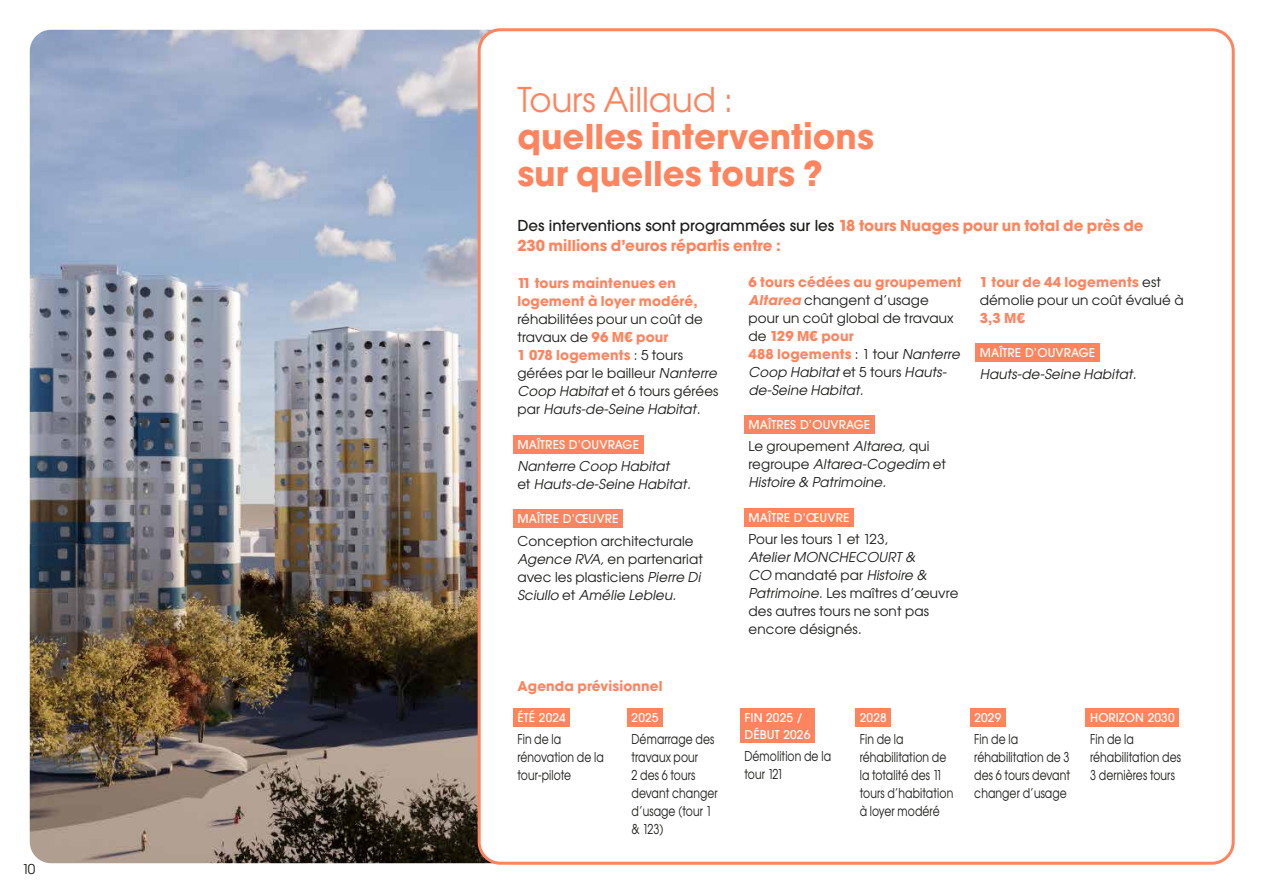
<style>
.page{position:relative;width:1263px;height:893px;background:#fff}
.page>*{position:absolute;margin:0;border:0;box-sizing:border-box;transform-origin:0 0}
.t1{font:700 33.9px/37.3px "Avant Garde Gothic ITC";color:#fd845e}
.t2{font:33.9px "Avant Garde Gothic ITC";color:#fd845e}
.t3{font:700 15px/19.5px "Avant Garde Gothic ITC";color:#fd845e}
.t4{font:13.5px/18px "Avant Garde Gothic ITC";letter-spacing:.01em;color:#1d1d1b}
.t5{font:13.5px/18px "Avant Garde Gothic ITC";letter-spacing:.01em;color:#1d1d1b;scale:.8 1}
.t6{font:italic 13.5px/18px "Avant Garde Gothic ITC";color:#1d1d1b}
.t7{font:700 13.5px/18px "Avant Garde Gothic ITC";letter-spacing:.01em;color:#fd845e}
.t8{font:500 12px/16.5px "Avant Garde Gothic ITC";letter-spacing:.01em;color:#fff}
.s1{font-weight:500;color:#1d1d1b}
.s2{font-weight:700;color:#fd845e}
.s3{font-style:italic}
.s4{font-style:normal}
.s5{font-weight:700;font-style:italic;color:#fd845e}
</style>
<div class="page">
<img style="left:30px;top:30px;width:460px;height:833px">
<div style="left:479px;top:30px;width:754px;height:833px;background:#fff;border-radius:21px"></div>
<div style="left:513px;top:435px;width:130px;height:18px;background:#fd845e"></div>
<div style="left:513px;top:510px;width:110px;height:18px;background:#fd845e"></div>
<div style="left:744px;top:415px;width:130px;height:19px;background:#fd845e"></div>
<div style="left:744px;top:508px;width:110px;height:19px;background:#fd845e"></div>
<div style="left:975px;top:343px;width:124px;height:19px;background:#fd845e"></div>
<div style="left:513px;top:708px;width:57px;height:19px;background:#fd845e"></div>
<div style="left:627px;top:708px;width:36px;height:19px;background:#fd845e"></div>
<div style="left:740px;top:708px;width:75px;height:35px;background:#fd845e"></div>
<div style="left:855px;top:708px;width:36px;height:19px;background:#fd845e"></div>
<div style="left:970px;top:708px;width:35px;height:19px;background:#fd845e"></div>
<div style="left:1086px;top:708px;width:93px;height:19px;background:#fd845e"></div>
<p class="t4" style="left:22px;top:860px;width:15px">10</p>
<h1 class="t2" style="left:517px;top:78px;width:217px">Tours Aillaud :</h1>
<h1 class="t1" style="left:517px;top:119px;width:358px">quelles interventions sur quelles tours ?</h1>
<p class="t3" style="left:517px;top:216px;width:628px"><span class="s1">Des interventions sont programmées sur les</span> 18 tours Nuages pour un total de près de<br>230 millions d’euros répartis entre :</p>
<p class="t7" style="left:517px;top:274px;width:182px">11 tours maintenues en logement à loyer modéré,</p>
<p class="t4" style="left:517px;top:310px;width:204px">réhabilitées pour un coût de travaux de <span class="s2">96 M€ pour<br>1 078 logements</span> : 5 tours gérées par le bailleur <span class="s3">Nanterre<br>Coop Habitat</span>et 6 tours gérées p a r <span class="s3">Hauts-de-Seine Habitat.</span></p>
<p class="t8" style="left:517px;top:436px;width:123px">MAÎTRES D’OUVRAGE</p>
<p class="t6" style="left:517px;top:457px;width:178px">Nanterre Coop Habitat<br><span class="s4">e t</span> Hauts-de-Seine Habitat.</p>
<p class="t8" style="left:517px;top:510px;width:102px">MAÎTRE D’ŒUVRE</p>
<p class="t4" style="left:517px;top:531px;width:187px">Conception architecturale<br><span class="s3">Agence RVA,</span>en partenariat avec les plasticiens <span class="s3">Pierre Di<br>Sciullo</span> e t <span class="s3">Amélie Lebleu.</span></p>
<p class="t4" style="left:748px;top:272px;width:216px"><span class="s2">6 tours cédées au groupement<br></span><span class="s5">Altarea</span> changent d’usage pour un coût global de travaux de <span class="s2">129 M€ pour<br>488 logements</span> : 1 tour <span class="s3">Nanterre<br>Coop Habitat</span>e t 5 t o u r s <span class="s3">Hauts&shy;de-Seine Habitat.</span></p>
<p class="t8" style="left:749px;top:416px;width:123px">MAÎTRES D’OUVRAGE</p>
<p class="t6" style="left:748px;top:437px;width:199px"><span class="s4">Le groupement</span> Altarea,<span class="s4">qui<br>re g ro u p e</span> Altarea-Cogedim <span class="s4">et<br></span>Histoire &amp; Patrimoine.</p>
<p class="t8" style="left:749px;top:509px;width:102px">MAÎTRE D’ŒUVRE</p>
<p class="t4" style="left:748px;top:530px;width:141px">Pour les tours 1 et 123,</p>
<p class="t4" style="left:748px;top:548px;width:211px"><span class="s3">AtelierMONCHECOURT &amp;<br>CO</span> mandaté par <span class="s3">Histoire &amp;<br>Patrimoine</span>. Les maîtres d’œuvre des autres tours ne sont pas encore désignés.</p>
<p class="t4" style="left:980px;top:272px;width:205px"><span class="s2">1 tour de 44 logements</span> est démolie pour un coût évalué à</p>
<p class="t7" style="left:980px;top:309px;width:47px">3,3 M€</p>
<p class="t8" style="left:980px;top:344px;width:117px">MAÎTRE D’OUVRAGE</p>
<p class="t6" style="left:980px;top:365px;width:161px">Hauts-de-Seine Habitat.</p>
<p class="t7" style="left:517px;top:677px;width:147px">Agenda prévisionnel</p>
<p class="t8" style="left:517px;top:709px;width:50px">ÉTÉ 2024</p>
<p class="t5" style="left:517px;top:730px;width:110px">Fin de la rénovation de la tour-pilote</p>
<p class="t8" style="left:631px;top:709px;width:28px">2025</p>
<p class="t5" style="left:631px;top:730px;width:109px">Démarrage des travaux pour<br>2 des 6 tours devant changer d’usage (tour 1 &amp; 123)</p>
<p class="t8" style="left:744px;top:709px;width:67px">FIN 2025 /<br>DÉBUT 2026</p>
<p class="t5" style="left:744px;top:747px;width:110px">Démolition de la tour 121</p>
<p class="t8" style="left:860px;top:709px;width:28px">2028</p>
<p class="t5" style="left:860px;top:730px;width:118px">Fin de la réhabilitation de la totalité des 11 tours d’habitation à loyer modéré</p>
<p class="t8" style="left:974px;top:709px;width:28px">2029</p>
<p class="t5" style="left:974px;top:730px;width:121px">Fin de la réhabilitation de 3 des 6 tours devant changer d’usage</p>
<p class="t8" style="left:1090px;top:709px;width:86px">HORIZON 2030</p>
<p class="t5" style="left:1090px;top:730px;width:115px">Fin de la réhabilitation des<br>3 dernières tours</p>
</div>
